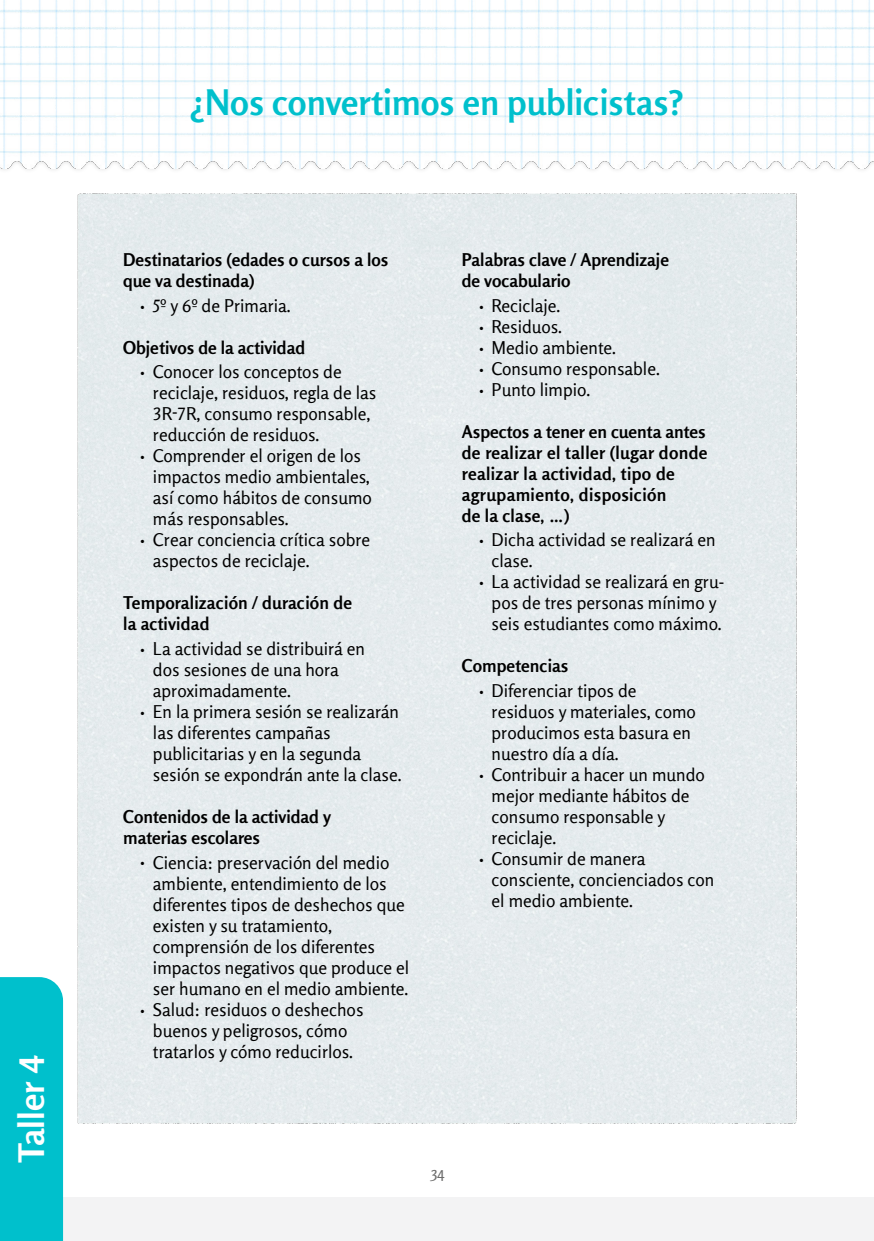
<style>
.page{position:relative;width:874px;height:1241px;background:#fff}
.page>*{position:absolute;margin:0;border:0;box-sizing:border-box;transform-origin:0 0}
.t1{font:700 35px "Rosario";color:#00c0cc}
.t2{font:700 35px "Rosario";color:#fff}
.t3{font:700 21px/21px "Rosario";color:#000;text-align:justify}
.t4{font:17.5px/21px "Rosario";color:#000}
.t5{font:700 17.5px/21px "Rosario";color:#000}
.t6{font:700 17.5px/21px "Rosario";letter-spacing:.02em;color:#000}
.t7{font:15.75px "Rosario";color:#6d6d6c}
</style>
<div class="page">
<img style="left:0;top:0;width:873px;height:168px">
<div style="left:0;top:1197px;width:873px;height:43px;background:#f3f3f4"></div>
<div style="left:0;top:977px;width:63px;height:263px;background:#00c0cc"></div>
<div style="left:78px;top:193px;width:717px;height:929px;background:#e5ebee"></div>
<h1 class="t2" style="left:3px;top:1163px;width:110px;rotate:-90deg">Taller 4</h1>
<h1 class="t1" style="left:190px;top:74px;width:495px">¿Nos convertimos en publicistas?</h1>
<p class="t5" style="left:123px;top:248px;width:266px">Destinatarios (edades o cursos a los que va destinada)</p>
<p class="t4" style="left:153px;top:294px;width:139px">5º y 6º de Primaria.</p>
<p class="t5" style="left:123px;top:335px;width:183px">Objetivos de la actividad</p>
<p class="t4" style="left:153px;top:360px;width:225px">Conocer los conceptos de reciclaje, residuos, regla de las<br>3R-7R, consumo responsable, reducción de residuos.<br>Comprender el origen de los impactos medio ambientales, así como hábitos de consumo más responsables.<br>Crear conciencia crítica sobre aspectos de reciclaje.</p>
<p class="t5" style="left:123px;top:591px;width:230px">Temporalización / duración de la actividad</p>
<p class="t4" style="left:153px;top:637px;width:250px">La actividad se distribuirá en<br>dos sesiones de una hora aproximadamente.<br>En la primera sesión se realizarán las diferentes campañas publicitarias y en la segunda sesión se expondrán ante la clase.</p>
<p class="t5" style="left:123px;top:804px;width:209px">Contenidos de la actividad y materias escolares</p>
<p class="t4" style="left:153px;top:850px;width:258px">Ciencia: preservación del medio ambiente, entendimiento de los diferentes tipos de deshechos que existen y su tratamiento, comprensión de los diferentes impactos negativos que produce el ser humano en el medio ambiente.<br>Salud: residuos o deshechos buenos y peligrosos, cómo tratarlos y cómo reducirlos.</p>
<p class="t3" style="left:139px;top:293px;width:8px">·</p>
<p class="t3" style="left:139px;top:359px;width:8px">·</p>
<p class="t3" style="left:139px;top:443px;width:8px">·</p>
<p class="t3" style="left:139px;top:527px;width:8px">·</p>
<p class="t3" style="left:139px;top:636px;width:8px">·</p>
<p class="t3" style="left:139px;top:699px;width:8px">·</p>
<p class="t3" style="left:139px;top:849px;width:8px">·</p>
<p class="t3" style="left:139px;top:996px;width:8px">·</p>
<p class="t5" style="left:461px;top:248px;width:208px">Palabras clave / Aprendizaje de vocabulario</p>
<p class="t4" style="left:491px;top:294px;width:170px">Reciclaje.<br>Residuos.<br>Medio ambiente.<br>Consumo responsable.<br>Punto limpio.</p>
<p class="t6" style="left:461px;top:419px;width:247px">Aspectos a tener en cuenta antes de realizar el taller (lugar donde realizar la actividad, tipo de agrupamiento, disposición<br>de la clase, …)</p>
<p class="t4" style="left:491px;top:528px;width:234px">Dicha actividad se realizará en clase.<br>La actividad se realizará en gru&shy;pos de tres personas mínimo y seis estudiantes como máximo.</p>
<p class="t5" style="left:461px;top:654px;width:108px">Competencias</p>
<p class="t4" style="left:491px;top:679px;width:224px">Diferenciar tipos de<br>residuos y materiales, como producimos esta basura en nuestro día a día.<br>Contribuir a hacer un mundo mejor mediante hábitos de consumo responsable y reciclaje.<br>Consumir de manera consciente, concienciados con el medio ambiente.</p>
<p class="t3" style="left:478px;top:293px;width:8px">· · · · ·</p>
<p class="t3" style="left:478px;top:517px;width:8px;line-height:42px">· ·</p>
<p class="t3" style="left:478px;top:678px;width:8px">·</p>
<p class="t3" style="left:478px;top:762px;width:8px">·</p>
<p class="t3" style="left:478px;top:846px;width:8px">·</p>
<p class="t7" style="left:431px;top:1159px;width:15px">34</p>
</div>
